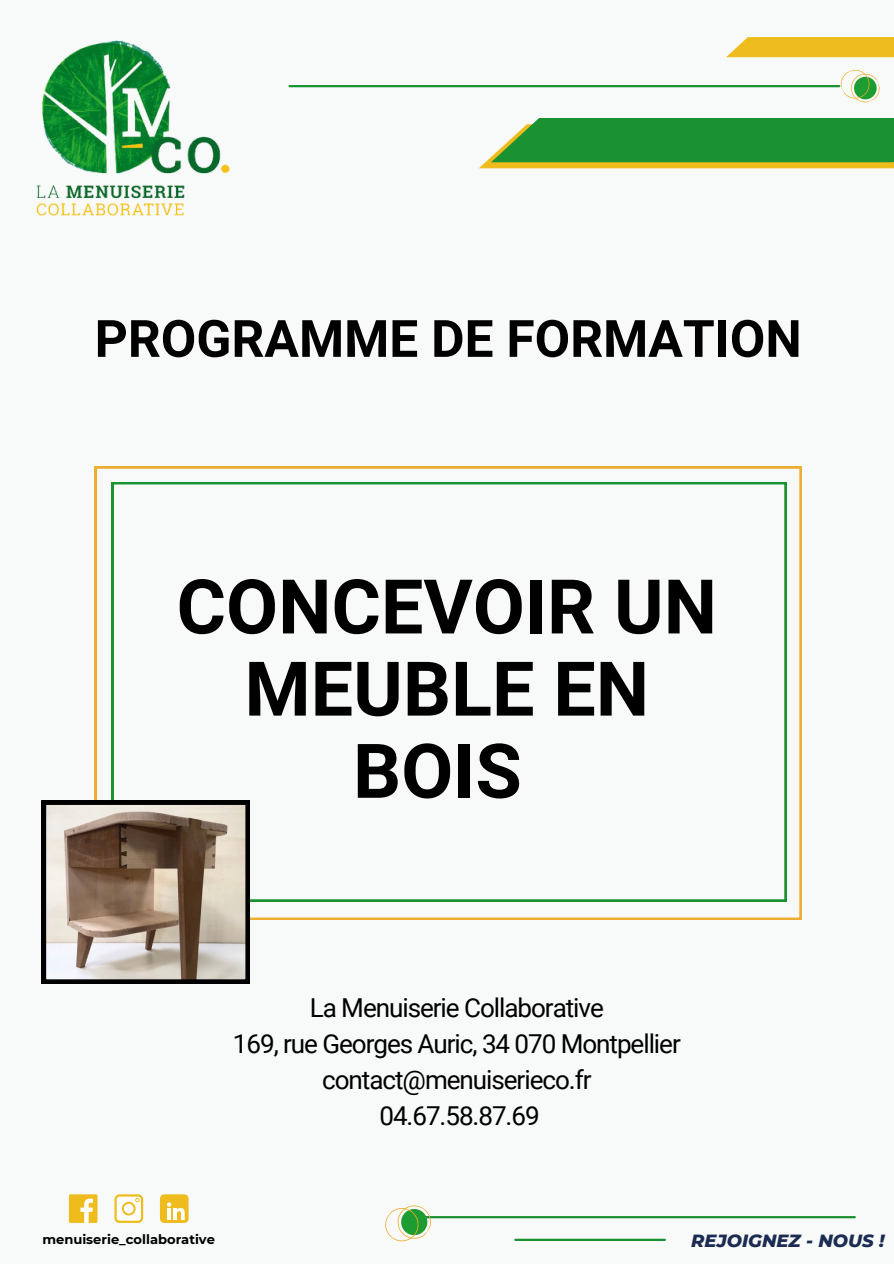
<style>
.page{position:relative;width:894px;height:1264px;background:#fff}
.page>*{position:absolute;margin:0;border:0;box-sizing:border-box;transform-origin:0 0}
.t1{font:700 75.45px/82.2px "Roboto";color:#000;text-align:center}
.t2{font:700 51.45px "Roboto";color:#000}
.t3{font:26.1px/36px "Roboto";letter-spacing:-.04em;color:#000;text-align:center}
.t4{font:italic 800 18px "Montserrat";color:#1c2b52}
.t5{font:700 13.05px "Montserrat";color:#000}
</style>
<div class="page">
<div style="left:0;top:0;width:893px;height:1263px;background:#f8faf9"></div>
<svg style="left:726px;top:37px;width:167px;height:20px;background:#eec02c"></svg>
<svg style="left:479px;top:118px;width:414px;height:50px;background:#439e3c"></svg>
<hr style="left:289px;top:85px;width:550px;height:2px;background:#1b9231">
<svg style="left:840px;top:69px;width:39px;height:34px"></svg>
<img style="left:36px;top:40px;width:194px;height:176px">
<svg style="left:95px;top:466px;width:706px;height:453px"></svg>
<svg style="left:112px;top:482px;width:674px;height:419px"></svg>
<hr style="left:424px;top:1215px;width:430px;height:3px;background:#1b9231">
<hr style="left:515px;top:1238px;width:149px;height:2px;background:#1b9231">
<div style="left:160px;top:1194px;width:28px;height:28px;background:#eebc1d;border-radius:4px"></div>
<svg style="left:167px;top:1202px;width:18px;height:17px"></svg>
<svg style="left:385px;top:1205px;width:46px;height:36px"></svg>
<div style="left:69px;top:1194px;width:28px;height:28px;background:#eebc1d;border-radius:2px"></div>
<svg style="left:80px;top:1198px;width:13px;height:24px"></svg>
<svg style="left:114px;top:1194px;width:29px;height:28px"></svg>
<svg style="left:42px;top:800px;width:208px;height:183px;background:#9c8d80"></svg>
<h2 class="t2" style="left:95px;top:302px;width:708px">PROGRAMME DE FORMATION</h2>
<h1 class="t1" style="left:176px;top:562px;width:542px">CONCEVOIR UN<br>MEUBLE EN<br>BOIS</h1>
<p class="t3" style="left:233px;top:988px;width:449px">La Menuiserie Collaborative<br>169, rue Georges Auric, 34 070 Montpellier contact@menuiserieco.fr<br>04.67.58.87.69</p>
<p class="t5" style="left:42px;top:1230px;width:174px">menuiserie_collaborative</p>
<p class="t4" style="left:691px;top:1227px;width:195px">REJOIGNEZ - NOUS !</p>
</div>
